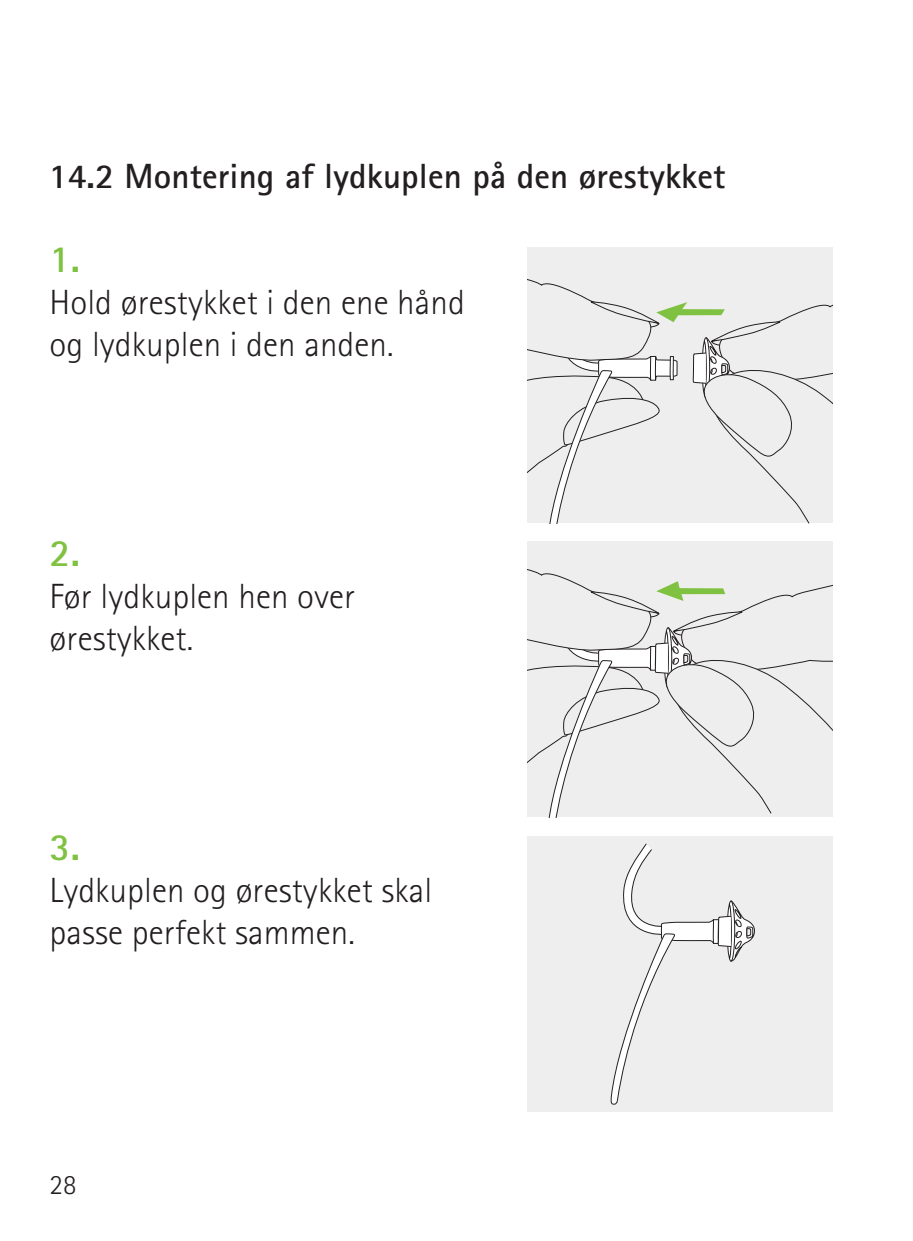
<style>
.page{position:relative;width:913px;height:1241px;background:#fff}
.page>*{position:absolute;margin:0;border:0;box-sizing:border-box;transform-origin:0 0}
.t1{font:700 38.5px "Rotis Sans Serif Pro";color:#7fc241}
.t2{font:300 35px/42px "Rotis Sans Serif Pro";letter-spacing:.005em;color:#231f20}
.t3{font:700 35px "Rotis Sans Serif Pro";letter-spacing:.005em;color:#231f20}
.t4{font:300 28px "Rotis Sans Serif Pro";color:#231f20}
</style>
<div class="page">
<div style="left:527px;top:247px;width:305px;height:276px;background:#eeeeef"></div>
<svg style="left:527px;top:279px;width:305px;height:244px"></svg>
<div style="left:527px;top:541px;width:305px;height:276px;background:#eeeeef"></div>
<svg style="left:527px;top:569px;width:305px;height:248px"></svg>
<div style="left:527px;top:836px;width:305px;height:275px;background:#eeeeef"></div>
<svg style="left:610px;top:843px;width:145px;height:262px"></svg>
<p class="t3" style="left:49px;top:153px;width:678px">14.2 Montering af lydkuplen på den ørestykket</p>
<p class="t1" style="left:50px;top:234px;width:32px">1.</p>
<p class="t2" style="left:50px;top:281px;width:417px">Hold ørestykket i den ene hånd og lydkuplen i den anden.</p>
<p class="t1" style="left:50px;top:528px;width:32px">2.</p>
<p class="t2" style="left:50px;top:575px;width:307px">Før lydkuplen hen over ørestykket.</p>
<p class="t1" style="left:50px;top:822px;width:32px">3.</p>
<p class="t2" style="left:50px;top:869px;width:384px">Lydkuplen og ørestykket skal passe perfekt sammen.</p>
<p class="t4" style="left:50px;top:1168px;width:28px">28</p>
</div>
